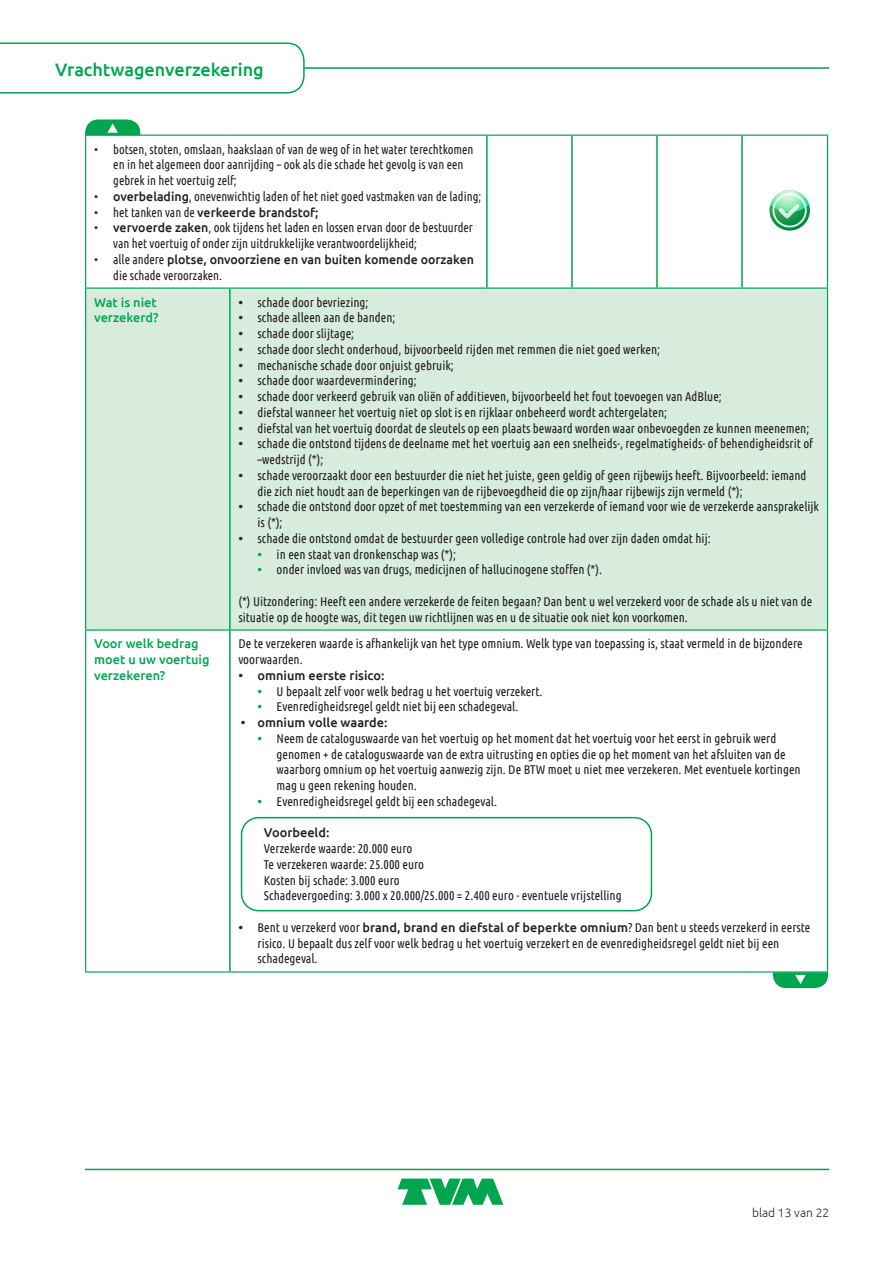
<style>
.page{position:relative;width:893px;height:1263px;background:#fff}
.page>*{position:absolute;margin:0;border:0;box-sizing:border-box;transform-origin:0 0}
.t1{font:500 18px "Ubuntu";color:#00a54f}
.Body_tabel{font:12.75px/15.8px "Ubuntu Condensed";color:#231f20}
.Body_tabel-2{font:500 12.75px/15.8px "Ubuntu";color:#231f20}
.Body{font:500 12.75px/15.8px "Ubuntu";color:#00a54f}
.t2{font:300 12px "Ubuntu";color:#231f20}
.s1{font-family:"Ubuntu";font-weight:500}
.s2{font-family:"Ubuntu Condensed";font-weight:400}
.s3{font-family:"Ubuntu";font-weight:500;color:#00a54f}
</style>
<div class="page">
<hr style="left:85px;top:1169px;width:744px;height:1px;background:#00a54f">
<div style="left:86px;top:289px;width:741px;height:340px;background:#d8ecdd"></div>
<hr style="left:85px;top:135px;width:140px;height:1px;background:#00a54f">
<hr style="left:85px;top:136px;width:1px;height:151px;background:#00a54f">
<hr style="left:230px;top:135px;width:257px;height:1px;background:#00a54f">
<hr style="left:487px;top:135px;width:85px;height:1px;background:#00a54f">
<hr style="left:572px;top:135px;width:85px;height:1px;background:#00a54f">
<hr style="left:657px;top:135px;width:85px;height:1px;background:#00a54f">
<hr style="left:742px;top:135px;width:86px;height:1px;background:#00a54f">
<hr style="left:827px;top:136px;width:1px;height:151px;background:#00a54f">
<hr style="left:85px;top:287px;width:140px;height:2px;background:#00a54f">
<hr style="left:85px;top:289px;width:1px;height:340px;background:#00a54f">
<hr style="left:230px;top:287px;width:257px;height:2px;background:#00a54f">
<hr style="left:487px;top:287px;width:85px;height:2px;background:#00a54f">
<hr style="left:572px;top:287px;width:85px;height:2px;background:#00a54f">
<hr style="left:657px;top:287px;width:85px;height:2px;background:#00a54f">
<hr style="left:742px;top:287px;width:86px;height:2px;background:#00a54f">
<hr style="left:85px;top:629px;width:140px;height:2px;background:#00a54f">
<hr style="left:85px;top:631px;width:1px;height:340px;background:#00a54f">
<hr style="left:231px;top:629px;width:256px;height:2px;background:#00a54f">
<hr style="left:487px;top:629px;width:85px;height:2px;background:#00a54f">
<hr style="left:572px;top:629px;width:85px;height:2px;background:#00a54f">
<hr style="left:657px;top:629px;width:85px;height:2px;background:#00a54f">
<hr style="left:742px;top:629px;width:86px;height:2px;background:#00a54f">
<hr style="left:85px;top:971px;width:140px;height:1px;background:#00a54f">
<hr style="left:230px;top:971px;width:257px;height:1px;background:#00a54f">
<hr style="left:487px;top:971px;width:85px;height:1px;background:#00a54f">
<hr style="left:572px;top:971px;width:85px;height:1px;background:#00a54f">
<hr style="left:657px;top:971px;width:85px;height:1px;background:#00a54f">
<hr style="left:742px;top:971px;width:86px;height:1px;background:#00a54f">
<hr style="left:486px;top:136px;width:2px;height:151px;background:#00a54f">
<hr style="left:571px;top:136px;width:2px;height:151px;background:#00a54f">
<hr style="left:656px;top:136px;width:2px;height:151px;background:#00a54f">
<hr style="left:741px;top:136px;width:2px;height:151px;background:#00a54f">
<hr style="left:229px;top:289px;width:2px;height:341px;background:#00a54f">
<hr style="left:229px;top:630px;width:2px;height:341px;background:#00a54f">
<hr style="left:827px;top:289px;width:1px;height:340px;background:#00a54f">
<hr style="left:827px;top:631px;width:1px;height:340px;background:#00a54f">
<svg style="left:769px;top:190px;width:41px;height:41px"></svg>
<svg style="left:770px;top:190px;width:39px;height:38px"></svg>
<div style="left:241px;top:817px;width:411px;height:94px;border:2px solid #00a54f;border-radius:17px"></div>
<svg style="left:85px;top:119px;width:55px;height:16px"></svg>
<svg style="left:773px;top:972px;width:55px;height:16px"></svg>
<svg style="left:398px;top:1178px;width:105px;height:27px"></svg>
<hr style="left:85px;top:67px;width:744px;height:2px;background:#00a54f">
<svg style="left:0;top:42px;width:305px;height:52px"></svg>
<h1 class="t1" style="left:55px;top:58px;width:210px">Vrachtwagenverzekering</h1>
<p class="Body_tabel" style="left:113px;top:141px;width:362px;text-indent:-19px">• botsen, stoten, omslaan, haakslaan of van de weg of in het water terechtkomen en in het algemeen door aanrijding – ook als die schade het gevolg is van een gebrek in het voertuig zelf;</p>
<p class="Body_tabel" style="left:94px;top:188px;width:389px">• <span class="s1">overbelading</span>, onevenwichtig laden of het niet goed vastmaken van de lading;</p>
<p class="Body_tabel-2" style="left:94px;top:204px;width:226px"><span class="s2">• het tanken van de</span> verkeerde brandstof;</p>
<p class="Body_tabel" style="left:113px;top:219px;width:361px;text-indent:-19px">• <span class="s1">vervoerde zaken</span>, ook tijdens het laden en lossen ervan door de bestuurder van het voertuig of onder zijn uitdrukkelijke verantwoordelijkheid;</p>
<p class="Body_tabel-2" style="left:113px;top:251px;width:362px;text-indent:-19px"><span class="s2">• alle andere</span> plotse, onvoorziene en van buiten komende oorzaken <span class="s2">die schade veroorzaken.</span></p>
<p class="Body" style="left:94px;top:294px;width:66px">Wat is niet verzekerd?</p>
<p class="Body_tabel" style="left:238px;top:294px;width:132px"><span class="s1">•</span> schade door bevriezing;</p>
<p class="Body_tabel" style="left:238px;top:309px;width:159px"><span class="s1">•</span> schade alleen aan de banden;</p>
<p class="Body_tabel" style="left:238px;top:325px;width:117px"><span class="s1">•</span> schade door slijtage;</p>
<p class="Body_tabel" style="left:238px;top:341px;width:423px"><span class="s1">•</span> schade door slecht onderhoud, bijvoorbeeld rijden met remmen die niet goed werken;</p>
<p class="Body_tabel" style="left:238px;top:357px;width:217px"><span class="s1">•</span> mechanische schade door onjuist gebruik;</p>
<p class="Body_tabel" style="left:238px;top:372px;width:180px"><span class="s1">•</span> schade door waardevermindering;</p>
<p class="Body_tabel" style="left:238px;top:388px;width:485px"><span class="s1">•</span> schade door verkeerd gebruik van oliën of additieven, bijvoorbeeld het fout toevoegen van AdBlue;</p>
<p class="Body_tabel" style="left:238px;top:404px;width:430px"><span class="s1">•</span> diefstal wanneer het voertuig niet op slot is en rijklaar onbeheerd wordt achtergelaten;</p>
<p class="Body_tabel" style="left:238px;top:420px;width:572px"><span class="s1">•</span> diefstal van het voertuig doordat de sleutels op een plaats bewaard worden waar onbevoegden ze kunnen meenemen;</p>
<p class="Body_tabel" style="left:257px;top:435px;width:557px;text-indent:-19px"><span class="s1">•</span> schade die ontstond tijdens de deelname met het voertuig aan een snelheids-, regelmatigheids- of behendigheidsrit of –wedstrijd (*);</p>
<p class="Body_tabel" style="left:257px;top:467px;width:550px;text-indent:-19px"><span class="s1">•</span> schade veroorzaakt door een bestuurder die niet het juiste, geen geldig of geen rijbewijs heeft. Bijvoorbeeld: iemand die zich niet houdt aan de beperkingen van de rijbevoegdheid die op zijn/haar rijbewijs zijn vermeld (*);</p>
<p class="Body_tabel" style="left:257px;top:498px;width:563px;text-indent:-19px"><span class="s1">•</span> schade die ontstond door opzet of met toestemming van een verzekerde of iemand voor wie de verzekerde aansprakelijk is (*);</p>
<p class="Body_tabel" style="left:238px;top:530px;width:474px"><span class="s1">•</span> schade die ontstond omdat de bestuurder geen volledige controle had over zijn daden omdat hij:</p>
<p class="Body_tabel" style="left:257px;top:546px;width:200px"><span class="s3">•</span> in een staat van dronkenschap was (*);</p>
<p class="Body_tabel" style="left:257px;top:561px;width:346px"><span class="s3">•</span> onder invloed was van drugs, medicijnen of hallucinogene stoffen (*).</p>
<p class="Body_tabel" style="left:238px;top:593px;width:575px">(*) Uitzondering: Heeft een andere verzekerde de feiten begaan? Dan bent u wel verzekerd voor de schade als u niet van de situatie op de hoogte was, dit tegen uw richtlijnen was en u de situatie ook niet kon voorkomen.</p>
<p class="Body" style="left:94px;top:635px;width:117px">Voor welk bedrag moet u uw voertuig verzekeren?</p>
<p class="Body_tabel" style="left:238px;top:636px;width:566px">De te verzekeren waarde is afhankelijk van het type omnium. Welk type van toepassing is, staat vermeld in de bijzondere voorwaarden.</p>
<p class="Body_tabel-2" style="left:238px;top:667px;width:148px">• omnium eerste risico:</p>
<p class="Body_tabel" style="left:257px;top:683px;width:287px"><span class="s3">•</span> U bepaalt zelf voor welk bedrag u het voertuig verzekert.</p>
<p class="Body_tabel" style="left:257px;top:699px;width:262px"><span class="s3">•</span> Evenredigheidsregel geldt niet bij een schadegeval.</p>
<p class="Body_tabel-2" style="left:241px;top:714px;width:148px">• omnium volle waarde:</p>
<p class="Body_tabel" style="left:277px;top:730px;width:526px;text-indent:-19px"><span class="s3">•</span> Neem de cataloguswaarde van het voertuig op het moment dat het voertuig voor het eerst in gebruik werd genomen + de cataloguswaarde van de extra uitrusting en opties die op het moment van het afsluiten van de waarborg omnium op het voertuig aanwezig zijn. De BTW moet u niet mee verzekeren. Met eventuele kortingen mag u geen rekening houden.</p>
<p class="Body_tabel" style="left:257px;top:793px;width:241px"><span class="s3">•</span> Evenredigheidsregel geldt bij een schadegeval.</p>
<p class="Body_tabel-2" style="left:264px;top:824px;width:67px">Voorbeeld:</p>
<p class="Body_tabel" style="left:264px;top:840px;width:150px">Verzekerde waarde: 20.000 euro</p>
<p class="Body_tabel" style="left:264px;top:856px;width:162px">Te verzekeren waarde: 25.000 euro</p>
<p class="Body_tabel" style="left:264px;top:872px;width:137px">Kosten bij schade: 3.000 euro</p>
<p class="Body_tabel" style="left:264px;top:888px;width:359px">Schadevergoeding: 3.000 x 20.000/25.000 = 2.400 euro - eventuele vrijstelling</p>
<p class="Body_tabel" style="left:257px;top:919px;width:554px;text-indent:-19px"><span class="s1">•</span> Bent u verzekerd voor <span class="s1">brand, brand en diefstal of beperkte omnium</span>? Dan bent u steeds verzekerd in eerste risico. U bepaalt dus zelf voor welk bedrag u het voertuig verzekert en de evenredigheidsregel geldt niet bij een schadegeval.</p>
<p class="t2" style="left:752px;top:1205px;width:79px">blad 13 van 22</p>
</div>
